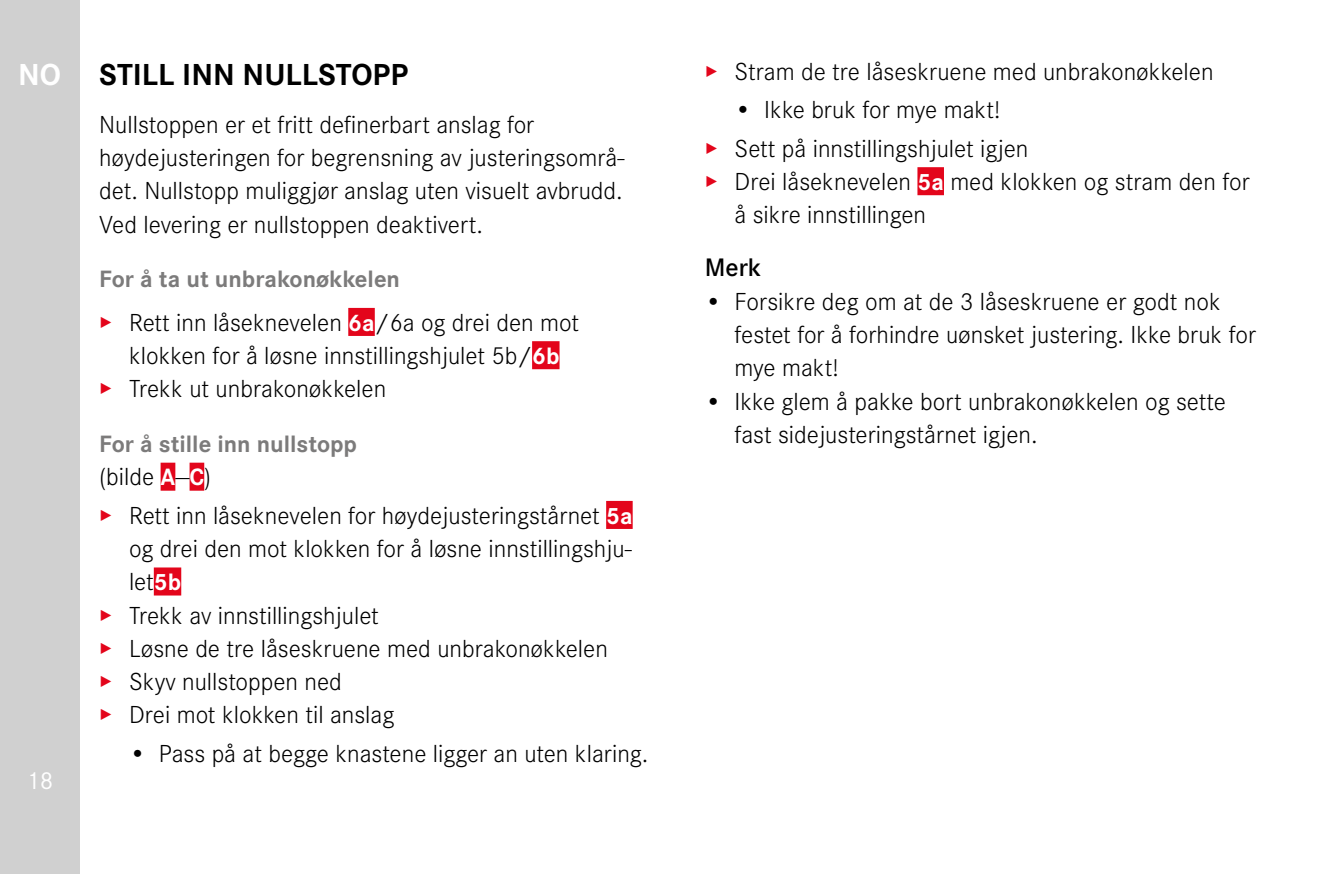
<style>
.page{position:relative;width:1340px;height:874px;background:#fff}
.page>*{position:absolute;margin:0;border:0;box-sizing:border-box;transform-origin:0 0}
.Heading____Heading_0{font:700 31.5px "Corporate S";color:#000}
.t1{font:700 31.5px "Corporate S";color:#fff}
.Heading____Note_Head{font:600 26.25px "Corporate S";color:#000}
.Text____Body_Text{font:300 25.55px/33.2px "Corporate S";color:#000}
.t2{font:25.55px "Corporate S";color:#fff}
.Text____Um_zu_zum_XX{font:700 24.5px "Corporate S";color:#7c7b7b}
.s1{color:#e3051b}
.s2{font-weight:700;font-size:24.5px;color:#fff}
</style>
<div class="page">
<div style="left:0;top:0;width:79px;height:873px;background:#d0d0d0"></div>
<div style="left:348px;top:308px;width:27px;height:28px;background:#e3051b"></div>
<div style="left:532px;top:341px;width:27px;height:28px;background:#e3051b"></div>
<div style="left:161px;top:462px;width:14px;height:28px;background:#e3051b"></div>
<div style="left:189px;top:462px;width:15px;height:28px;background:#e3051b"></div>
<div style="left:606px;top:500px;width:26px;height:28px;background:#e3051b"></div>
<div style="left:154px;top:567px;width:27px;height:28px;background:#e3051b"></div>
<div style="left:917px;top:167px;width:27px;height:28px;background:#e3051b"></div>
<p class="t1" style="left:18px;top:49px;width:44px">NO</p>
<p class="t2" style="left:26px;top:761px;width:29px">18</p>
<p class="Heading____Heading_0" style="left:99px;top:49px;width:310px">STILL INN NULLSTOPP</p>
<p class="Text____Body_Text" style="left:99px;top:106px;width:527px">Nullstoppen er et fritt definerbart anslag for høydejusteringen for begrensning av justeringsområ&shy;det. Nullstopp muliggjør anslag uten visuelt avbrudd.<br>Ved levering er nullstoppen deaktivert.</p>
<p class="Text____Um_zu_zum_XX" style="left:99px;top:260px;width:302px">For å ta ut unbrakonøkkelen</p>
<p class="Text____Body_Text" style="left:99px;top:304px;width:481px;text-align:center"><span class="s1">▸</span> Rett inn låseknevelen <span class="s2">6a</span>/6a og drei den mot klokken for å løsne innstillingshjulet 5b/<span class="s2">6b</span></p>
<p class="Text____Body_Text" style="left:99px;top:370px;width:288px"><span class="s1">▸</span> Trekk ut unbrakonøkkelen</p>
<p class="Text____Um_zu_zum_XX" style="left:99px;top:424px;width:259px">For å stille inn nullstopp</p>
<p class="Text____Body_Text" style="left:99px;top:458px;width:113px">(bilde <span class="s2">A</span>—<span class="s2">C</span>)</p>
<p class="Text____Body_Text" style="left:129px;top:497px;width:505px;text-align:justify;text-indent:-30px"><span class="s1">▸</span> Rett inn låseknevelen for høydejusteringstårnet <span class="s2">5a </span>og drei den mot klokken for å løsne innstillingshju&shy;let<span class="s2">5b</span></p>
<p class="Text____Body_Text" style="left:99px;top:596px;width:281px"><span class="s1">▸</span> Trekk av innstillingshjulet</p>
<p class="Text____Body_Text" style="left:99px;top:630px;width:510px"><span class="s1">▸</span> Løsne de tre låseskruene med unbrakonøkkelen</p>
<p class="Text____Body_Text" style="left:99px;top:663px;width:244px"><span class="s1">▸</span> Skyv nullstoppen ned</p>
<p class="Text____Body_Text" style="left:99px;top:696px;width:296px"><span class="s1">▸</span> Drei mot klokken til anslag</p>
<p class="Text____Body_Text" style="left:129px;top:734px;width:521px">• Pass på at begge knastene ligger an uten klaring.</p>
<p class="Text____Body_Text" style="left:704px;top:53px;width:510px"><span class="s1">▸</span> Stram de tre låseskruene med unbrakonøkkelen</p>
<p class="Text____Body_Text" style="left:734px;top:92px;width:267px">• Ikke bruk for mye makt!</p>
<p class="Text____Body_Text" style="left:704px;top:130px;width:325px"><span class="s1">▸</span> Sett på innstillingshjulet igjen</p>
<p class="Text____Body_Text" style="left:734px;top:163px;width:516px;text-indent:-30px"><span class="s1">▸</span> Drei låseknevelen <span class="s2">5a</span> med klokken og stram den for å sikre innstillingen</p>
<p class="Heading____Note_Head" style="left:704px;top:248px;width:58px">Merk</p>
<p class="Text____Body_Text" style="left:734px;top:283px;width:523px;text-indent:-30px">• Forsikre deg om at de 3 låseskruene er godt nok festet for å forhindre uønsket justering. Ikke bruk for mye makt!</p>
<p class="Text____Body_Text" style="left:734px;top:382px;width:493px;text-indent:-30px">• Ikke glem å pakke bort unbrakonøkkelen og sette fast sidejusteringstårnet igjen.</p>
</div>
